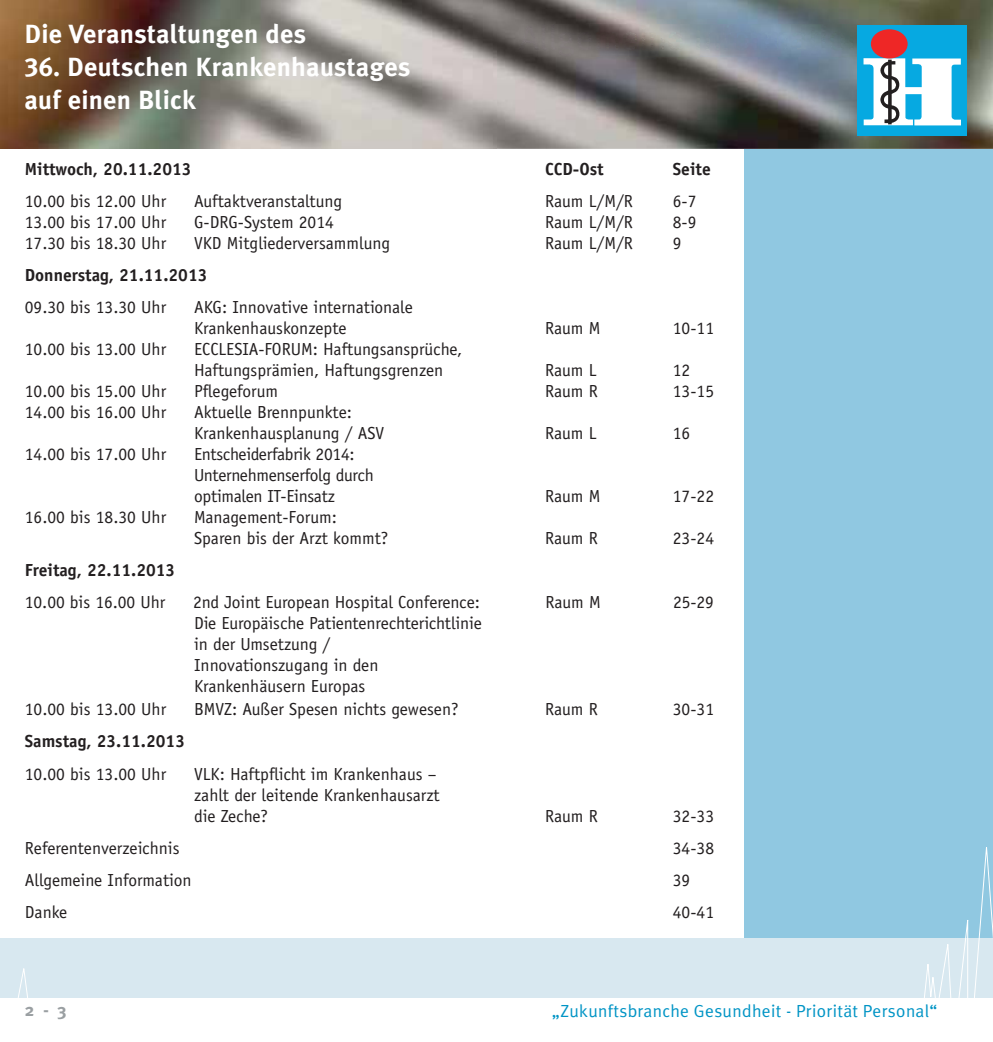
<style>
.page{position:relative;width:993px;height:1042px;background:#fff}
.page>*{position:absolute;margin:0;border:0;box-sizing:border-box;transform-origin:0 0}
.t1{font:700 26.25px/33.2px "Meta Plus";letter-spacing:.01em;color:#fff}
.t2{font:17.5px/21px "Officina Sans";color:#231f20}
.t3{font:700 17.5px "Officina Sans";color:#231f20}
.t4{font:17.5px "Meta Plus Normal";letter-spacing:.02em;color:#0094c5}
.t5{font:700 17.5px "Meta Plus";color:#9a9fa2}
.s1{font-family:"Meta Plus Bold Caps";font-weight:400}
</style>
<div class="page">
<img style="left:0;top:0;width:992px;height:149px">
<img style="left:519px;top:24px;width:380px;height:33px">
<div style="left:857px;top:25px;width:109px;height:110px;background:#06a9e1"></div>
<svg style="left:863px;top:58px;width:97px;height:67px"></svg>
<div style="left:870px;top:29px;width:37px;height:30px;background:#ee2726;border-radius:50%"></div>
<div style="left:744px;top:149px;width:248px;height:789px;background:#90c8e1"></div>
<svg style="left:0;top:847px;width:992px;height:151px"></svg>
<h1 class="t1" style="left:24px;top:18px;width:283px">Die Veranstaltungen des</h1>
<h1 class="t1" style="left:24px;top:52px;width:387px"><span class="s1">36.</span> Deutschen Krankenhaustages auf einen Blick</h1>
<p class="t3" style="left:25px;top:162px;width:168px">Mittwoch, 20.11.2013</p>
<p class="t3" style="left:545px;top:162px;width:60px">CCD-Ost</p>
<p class="t3" style="left:672px;top:162px;width:39px">Seite</p>
<p class="t2" style="left:25px;top:192px;width:143px">10.00 bis 12.00 Uhr</p>
<p class="t2" style="left:194px;top:192px;width:149px">Auftaktveranstaltung</p>
<p class="t2" style="left:545px;top:192px;width:89px">Raum L/M/R</p>
<p class="t2" style="left:672px;top:192px;width:25px">6-7</p>
<p class="t2" style="left:25px;top:213px;width:143px">13.00 bis 17.00 Uhr</p>
<p class="t2" style="left:194px;top:213px;width:141px">G-DRG-System 2014</p>
<p class="t2" style="left:545px;top:213px;width:89px">Raum L/M/R</p>
<p class="t2" style="left:672px;top:213px;width:25px">8-9</p>
<p class="t2" style="left:25px;top:234px;width:143px">17.30 bis 18.30 Uhr</p>
<p class="t2" style="left:194px;top:234px;width:197px">VKD Mitgliederversammlung</p>
<p class="t2" style="left:545px;top:234px;width:89px">Raum L/M/R</p>
<p class="t2" style="left:672px;top:234px;width:10px">9</p>
<p class="t3" style="left:25px;top:268px;width:184px">Donnerstag, 21.11.2013</p>
<p class="t2" style="left:25px;top:298px;width:143px">09.30 bis 13.30 Uhr</p>
<p class="t2" style="left:194px;top:298px;width:220px">AKG: Innovative internationale<br>Krankenhauskonzepte</p>
<p class="t2" style="left:545px;top:319px;width:57px">Raum M</p>
<p class="t2" style="left:672px;top:319px;width:43px">10-11</p>
<p class="t2" style="left:25px;top:340px;width:143px">10.00 bis 13.00 Uhr</p>
<p class="t2" style="left:194px;top:340px;width:269px">ECCLESIA-FORUM: Haftungsansprüche,<br>Haftungsprämien, Haftungsgrenzen</p>
<p class="t2" style="left:545px;top:361px;width:53px">Raum L</p>
<p class="t2" style="left:672px;top:361px;width:19px">12</p>
<p class="t2" style="left:25px;top:382px;width:143px">10.00 bis 15.00 Uhr</p>
<p class="t2" style="left:194px;top:382px;width:85px">Pflegeforum</p>
<p class="t2" style="left:545px;top:382px;width:54px">Raum R</p>
<p class="t2" style="left:672px;top:382px;width:43px">13-15</p>
<p class="t2" style="left:25px;top:403px;width:143px">14.00 bis 16.00 Uhr</p>
<p class="t2" style="left:194px;top:403px;width:191px">Aktuelle Brennpunkte:<br>Krankenhausplanung / ASV</p>
<p class="t2" style="left:545px;top:424px;width:53px">Raum L</p>
<p class="t2" style="left:672px;top:424px;width:19px">16</p>
<p class="t2" style="left:25px;top:445px;width:143px">14.00 bis 17.00 Uhr</p>
<p class="t2" style="left:194px;top:445px;width:181px">Entscheiderfabrik 2014:<br>Unternehmenserfolg durch optimalen IT-Einsatz</p>
<p class="t2" style="left:25px;top:508px;width:143px">16.00 bis 18.30 Uhr</p>
<p class="t2" style="left:194px;top:508px;width:196px">Management-Forum:<br>Sparen bis der Arzt kommt?</p>
<p class="t2" style="left:545px;top:487px;width:57px">Raum M</p>
<p class="t2" style="left:672px;top:487px;width:43px">17-22</p>
<p class="t2" style="left:545px;top:529px;width:54px">Raum R</p>
<p class="t2" style="left:672px;top:529px;width:43px">23-24</p>
<p class="t3" style="left:25px;top:563px;width:152px">Freitag, 22.11.2013</p>
<p class="t2" style="left:25px;top:593px;width:142px">10.00 bis 16.00 Uhr</p>
<p class="t2" style="left:193px;top:593px;width:288px">2nd Joint European Hospital Conference:</p>
<p class="t2" style="left:545px;top:593px;width:57px">Raum M</p>
<p class="t2" style="left:672px;top:593px;width:42px">25-29</p>
<p class="t2" style="left:194px;top:614px;width:289px">Die Europäische Patientenrechterichtlinie in der Umsetzung /<br>Innovationszugang in den<br>Krankenhäusern Europas</p>
<p class="t2" style="left:25px;top:700px;width:143px">10.00 bis 13.00 Uhr</p>
<p class="t2" style="left:194px;top:700px;width:266px">BMVZ: Außer Spesen nichts gewesen?</p>
<p class="t2" style="left:545px;top:700px;width:54px">Raum R</p>
<p class="t2" style="left:672px;top:700px;width:43px">30-31</p>
<p class="t3" style="left:25px;top:735px;width:162px">Samstag, 23.11.2013</p>
<p class="t2" style="left:25px;top:764px;width:143px">10.00 bis 13.00 Uhr</p>
<p class="t2" style="left:194px;top:764px;width:247px">VLK: Haftpflicht im Krankenhaus – zahlt der leitende Krankenhausarzt die Zeche?</p>
<p class="t2" style="left:545px;top:806px;width:54px">Raum R</p>
<p class="t2" style="left:672px;top:806px;width:43px">32-33</p>
<p class="t2" style="left:25px;top:839px;width:156px">Referentenverzeichnis</p>
<p class="t2" style="left:672px;top:839px;width:43px">34-38</p>
<p class="t2" style="left:25px;top:871px;width:168px">Allgemeine Information</p>
<p class="t2" style="left:672px;top:871px;width:19px">39</p>
<p class="t2" style="left:25px;top:903px;width:44px">Danke</p>
<p class="t2" style="left:672px;top:903px;width:43px">40-41</p>
<p class="t5" style="left:25px;top:1002px;width:43px">2 - 3</p>
<p class="t4" style="left:551px;top:1004px;width:387px">„Zukunftsbranche Gesundheit - Priorität Personal“</p>
</div>
